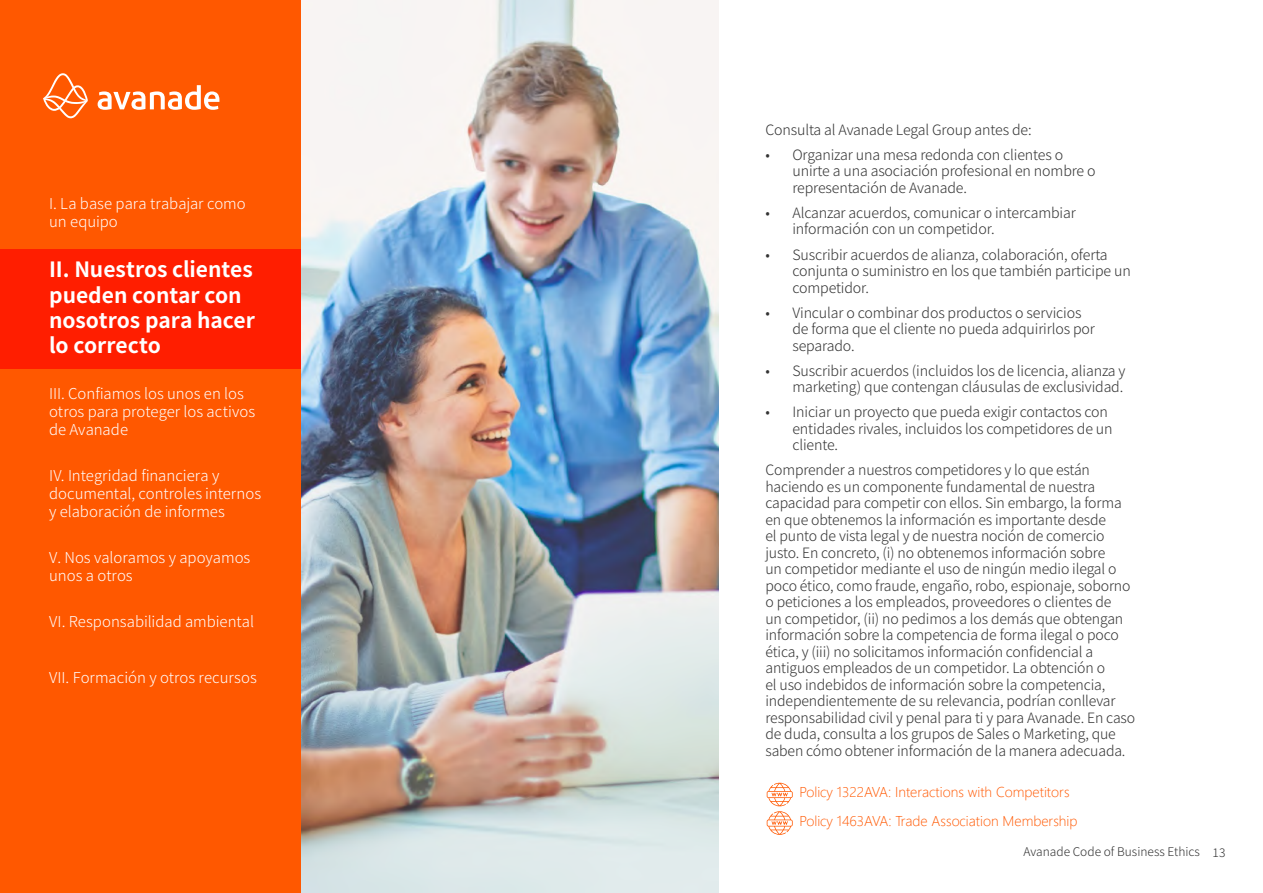
<style>
.page{position:relative;width:1263px;height:893px;background:#fff}
.page>*{position:absolute;margin:0;border:0;box-sizing:border-box;transform-origin:0 0}
.t1{font:700 21px/25.2px "Source Han Sans";color:#fff}
.t2{font:300 15px/18px "Source Han Sans";color:#fff}
.t3{font:300 14.25px/16.5px "Source Han Sans";letter-spacing:-.01em;color:#333}
.t4{font:300 14.25px/29.2px "Segoe UI";color:#ff5800}
.t5{font:300 12px "Source Han Sans";color:#333}
</style>
<div class="page">
<div style="left:0;top:0;width:301px;height:893px;background:#ff5800"></div>
<svg style="left:98px;top:85px;width:121px;height:25px"></svg>
<svg style="left:43px;top:73px;width:45px;height:45px"></svg>
<svg style="left:767px;top:783px;width:26px;height:52px"></svg>
<img style="left:301px;top:0;width:417px;height:893px">
<div style="left:0;top:249px;width:301px;height:119px;background:#ff1e00"></div>
<p class="t2" style="left:49px;top:194px;width:198px">I. La base para trabajar como un equipo</p>
<h1 class="t1" style="left:49px;top:258px;width:207px">II. Nuestros clientes pueden contar con nosotros para hacer lo correcto</h1>
<p class="t2" style="left:49px;top:385px;width:207px">III. Confiamos los unos en los otros para proteger los activos de Avanade</p>
<p class="t2" style="left:49px;top:467px;width:214px">IV. Integridad financiera y documental, controles internos y elaboración de informes</p>
<p class="t2" style="left:49px;top:549px;width:203px">V. Nos valoramos y apoyamos unos a otros</p>
<p class="t2" style="left:49px;top:613px;width:206px">VI. Responsabilidad ambiental</p>
<p class="t2" style="left:49px;top:669px;width:209px">VII. Formación y otros recursos</p>
<p class="t3" style="left:765px;top:122px;width:268px">Consulta al Avanade Legal Group antes de:</p>
<p class="t3" style="left:792px;top:147px;width:305px;text-indent:-27px">• Organizar una mesa redonda con clientes o unirte a una asociación profesional en nombre o representación de Avanade.</p>
<p class="t3" style="left:792px;top:205px;width:285px;text-indent:-27px">• Alcanzar acuerdos, comunicar o intercambiar información con un competidor.</p>
<p class="t3" style="left:792px;top:246px;width:340px;text-indent:-27px">• Suscribir acuerdos de alianza, colaboración, oferta conjunta o suministro en los que también participe un competidor.</p>
<p class="t3" style="left:792px;top:304px;width:304px;text-indent:-27px">• Vincular o combinar dos productos o servicios de forma que el cliente no pueda adquirirlos por separado.</p>
<p class="t3" style="left:765px;top:362px;width:362px;text-align:right">• Suscribir acuerdos (incluidos los de licencia, alianza y marketing) que contengan cláusulas de exclusividad.</p>
<p class="t3" style="left:792px;top:404px;width:322px;text-indent:-27px">• Iniciar un proyecto que pueda exigir contactos con entidades rivales, incluidos los competidores de un cliente.</p>
<p class="t3" style="left:765px;top:462px;width:371px">Comprender a nuestros competidores y lo que están haciendo es un componente fundamental de nuestra capacidad para competir con ellos. Sin embargo, la forma en que obtenemos la información es importante desde<br>el punto de vista legal y de nuestra noción de comercio justo. En concreto, (i) no obtenemos información sobre<br>un competidor mediante el uso de ningún medio ilegal o poco ético, como fraude, engaño, robo, espionaje, soborno o peticiones a los empleados, proveedores o clientes de<br>un competidor, (ii) no pedimos a los demás que obtengan información sobre la competencia de forma ilegal o poco ética, y (iii) no solicitamos información confidencial a antiguos empleados de un competidor. La obtención o<br>el uso indebidos de información sobre la competencia, independientemente de su relevancia, podrían conllevar responsabilidad civil y penal para ti y para Avanade. En caso de duda, consulta a los grupos de Sales o Marketing, que saben cómo obtener información de la manera adecuada.</p>
<p class="t4" style="left:799px;top:777px;width:279px">Policy 1322AVA: Interactions with Competitors<br>Policy 1463AVA: Trade Association Membership</p>
<p class="t5" style="left:1023px;top:845px;width:203px">Avanade Code of Business Ethics 13</p>
</div>
